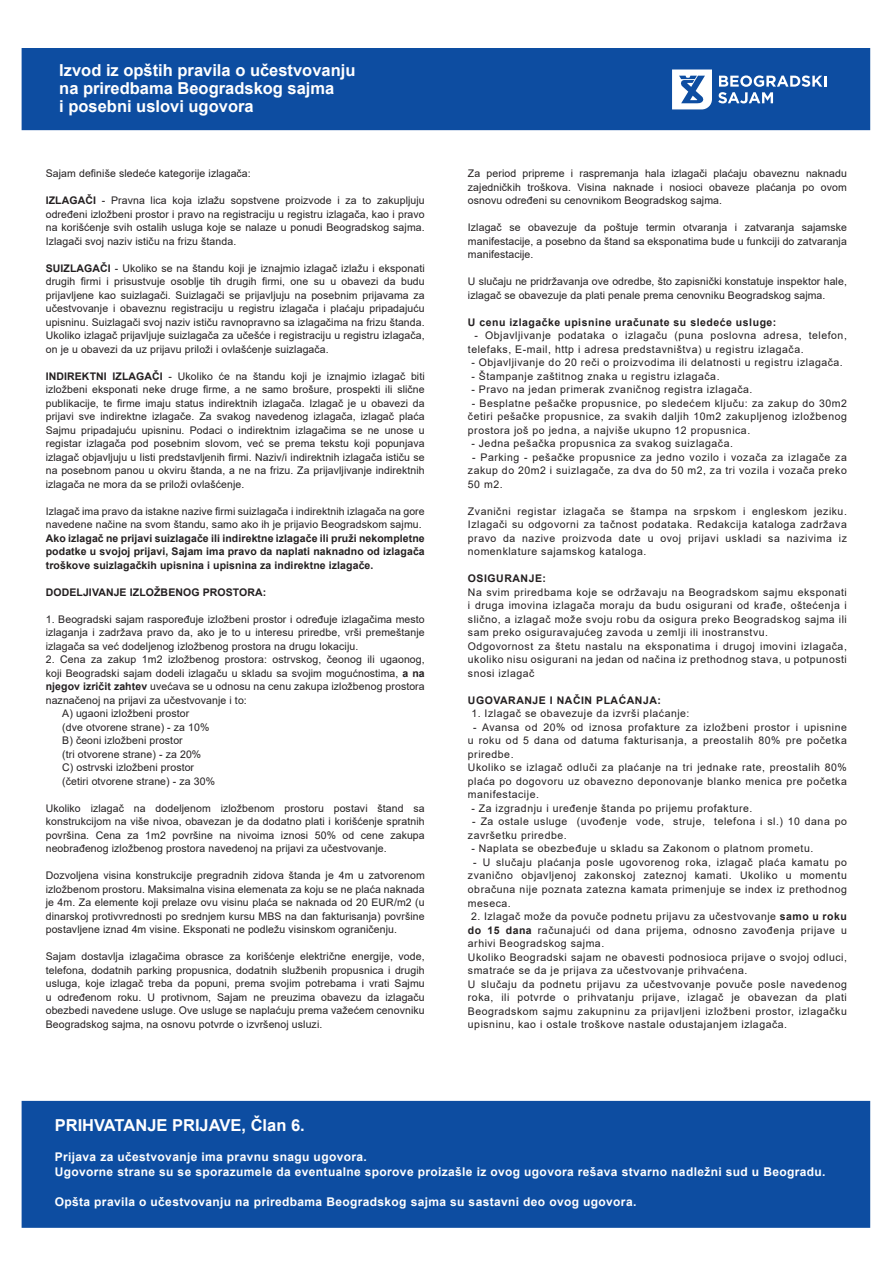
<style>
.page{position:relative;width:893px;height:1263px;background:#fff}
.page>*{position:absolute;margin:0;border:0;box-sizing:border-box;transform-origin:0 0}
.t1{font:700 16.5px/18px "Arial";color:#fff}
.t2{font:700 12px/15px "Arial";letter-spacing:.03em;color:#fff}
.t3{font:10.5px/13.5px "Arial";letter-spacing:.05em;color:#231f20;text-align:justify}
.t4{font:10.5px/13.5px "Arial";letter-spacing:.01em;color:#231f20}
.t5{font:700 10.5px/13.5px "Arial";letter-spacing:.01em;color:#231f20;text-align:justify}
.t6{font:700 10.5px "Arial";letter-spacing:.05em;color:#231f20}
.s1{font-weight:700}
</style>
<div class="page">
<div style="left:22px;top:48px;width:848px;height:82px;background:#0d4da1"></div>
<div style="left:22px;top:1101px;width:848px;height:127px;background:#0d4da1;border:2px solid #0d4da1"></div>
<svg style="left:718px;top:75px;width:108px;height:28px"></svg>
<svg style="left:672px;top:70px;width:40px;height:39px"></svg>
<h1 class="t1" style="left:59px;top:61px;width:298px">Izvod iz opštih pravila o učestvovanju na priredbama Beogradskog sajma<br>i posebni uslovi ugovora</h1>
<p class="t4" style="left:46px;top:167px;width:207px">Sajam definiše sledeće kategorije izlagača:</p>
<p class="t3" style="left:46px;top:194px;width:380px"><span class="s1">IZLAGAČI</span> - Pravna lica koja izlažu sopstvene proizvode i za to zakupljuju određeni izložbeni prostor i pravo na registraciju u registru izlagača, kao i pravo na korišćenje svih ostalih usluga koje se nalaze u ponudi Beogradskog sajma.<br>Izlagači svoj naziv ističu na frizu štanda.</p>
<p class="t3" style="left:46px;top:261px;width:380px"><span class="s1">SUIZLAGAČI</span> - Ukoliko se na štandu koji je iznajmio izlagač izlažu i eksponati drugih firmi i prisustvuje osoblje tih drugih firmi, one su u obavezi da budu prijavljene kao suizlagači. Suizlagači se prijavljuju na posebnim prijavama za učestvovanje i obaveznu registraciju u registru izlagača i plaćaju pripadajuću upisninu. Suizlagači svoj naziv ističu ravnopravno sa izlagačima na frizu štanda.<br>Ukoliko izlagač prijavljuje suizlagača za učešće i registraciju u registru izlagača, on je u obavezi da uz prijavu priloži i ovlašćenje suizlagača.</p>
<p class="t3" style="left:46px;top:369px;width:380px"><span class="s1">INDIREKTNI IZLAGAČI</span> - Ukoliko će na štandu koji je iznajmio izlagač biti izložbeni eksponati neke druge firme, a ne samo brošure, prospekti ili slične publikacije, te firme imaju status indirektnih izlagača. Izlagač je u obavezi da prijavi sve indirektne izlagače. Za svakog navedenog izlagača, izlagač plaća Sajmu pripadajuću upisninu. Podaci o indirektnim izlagačima se ne unose u registar izlagača pod posebnim slovom, već se prema tekstu koji popunjava izlagač objavljuju u listi predstavljenih firmi. Naziv/i indirektnih izlagača ističu se na posebnom panou u okviru štanda, a ne na frizu. Za prijavljivanje indirektnih izlagača ne mora da se priloži ovlašćenje.</p>
<p class="t4" style="left:46px;top:504px;width:380px">Izlagač ima pravo da istakne nazive firmi suizlagača i indirektnih izlagača na gore navedene načine na svom štandu, samo ako ih je prijavio Beogradskom sajmu.</p>
<p class="t5" style="left:46px;top:532px;width:381px">Ako izlagač ne prijavi suizlagače ili indirektne izlagače ili pruži nekompletne podatke u svojoj prijavi, Sajam ima pravo da naplati naknadno od izlagača troškove suizlagačkih upisnina i upisnina za indirektne izlagače.</p>
<p class="t5" style="left:46px;top:586px;width:222px">DODELJIVANJE IZLOŽBENOG PROSTORA:</p>
<p class="t3" style="left:46px;top:612px;width:380px">1. Beogradski sajam raspoređuje izložbeni prostor i određuje izlagačima mesto izlaganja i zadržava pravo da, ako je to u interesu priredbe, vrši premeštanje izlagača sa već dodeljenog izložbenog prostora na drugu lokaciju.</p>
<p class="t4" style="left:46px;top:653px;width:380px">2. Cena za zakup 1m2 izložbenog prostora: ostrvskog, čeonog ili ugaonog,</p>
<p class="t4" style="left:46px;top:666px;width:380px">koji Beogradski sajam dodeli izlagaču u skladu sa svojim mogućnostima, <span class="s1">a na</span></p>
<p class="t4" style="left:46px;top:680px;width:380px"><span class="s1">njegov izričit zahtev</span> uvećava se u odnosu na cenu zakupa izložbenog prostora</p>
<p class="t4" style="left:46px;top:693px;width:203px">naznačenoj na prijavi za učestvovanje i to:</p>
<p class="t4" style="left:62px;top:707px;width:129px">A) ugaoni izložbeni prostor</p>
<p class="t4" style="left:62px;top:720px;width:149px">(dve otvorene strane) - za 10%</p>
<p class="t4" style="left:62px;top:734px;width:122px">B) čeoni izložbeni prostor</p>
<p class="t4" style="left:62px;top:747px;width:141px">(tri otvorene strane) - za 20%</p>
<p class="t4" style="left:62px;top:761px;width:133px">C) ostrvski izložbeni prostor</p>
<p class="t4" style="left:62px;top:774px;width:154px">(četiri otvorene strane) - za 30%</p>
<p class="t3" style="left:46px;top:801px;width:380px">Ukoliko izlagač na dodeljenom izložbenom prostoru postavi štand sa konstrukcijom na više nivoa, obavezan je da dodatno plati i korišćenje spratnih površina. Cena za 1m2 površine na nivoima iznosi 50% od cene zakupa neobrađenog izložbenog prostora navedenoj na prijavi za učestvovanje.</p>
<p class="t3" style="left:46px;top:869px;width:380px">Dozvoljena visina konstrukcije pregradnih zidova štanda je 4m u zatvorenom izložbenom prostoru. Maksimalna visina elemenata za koju se ne plaća naknada je 4m. Za elemente koji prelaze ovu visinu plaća se naknada od 20 EUR/m2 (u dinarskoj protivvrednosti po srednjem kursu MBS na dan fakturisanja) površine postavljene iznad 4m visine. Eksponati ne podležu visinskom ograničenju.</p>
<p class="t3" style="left:46px;top:950px;width:380px">Sajam dostavlja izlagačima obrasce za korišćenje električne energije, vode, telefona, dodatnih parking propusnica, dodatnih službenih propusnica i drugih usluga, koje izlagač treba da popuni, prema svojim potrebama i vrati Sajmu u određenom roku. U protivnom, Sajam ne preuzima obavezu da izlagaču obezbedi navedene usluge. Ove usluge se naplaćuju prema važećem cenovniku Beogradskog sajma, na osnovu potvrde o izvršenoj usluzi.</p>
<p class="t3" style="left:468px;top:167px;width:380px">Za period pripreme i raspremanja hala izlagači plaćaju obaveznu naknadu zajedničkih troškova. Visina naknade i nosioci obaveze plaćanja po ovom osnovu određeni su cenovnikom Beogradskog sajma.</p>
<p class="t3" style="left:468px;top:221px;width:380px">Izlagač se obavezuje da poštuje termin otvaranja i zatvaranja sajamske manifestacije, a posebno da štand sa eksponatima bude u funkciji do zatvaranja manifestacije.</p>
<p class="t4" style="left:468px;top:275px;width:380px">U slučaju ne pridržavanja ove odredbe, što zapisnički konstatuje inspektor hale, izlagač se obavezuje da plati penale prema cenovniku Beogradskog sajma.</p>
<p class="t6" style="left:468px;top:315px;width:310px">U cenu izlagačke upisnine uračunate su sledeće usluge:</p>
<p class="t3" style="left:468px;top:329px;width:380px;text-indent:7px">- Objavljivanje podataka o izlagaču (puna poslovna adresa, telefon, telefaks, E-mail, http i adresa predstavništva) u registru izlagača.</p>
<p class="t3" style="left:471px;top:356px;width:373px">- Objavljivanje do 20 reči o proizvodima ili delatnosti u registru izlagača.</p>
<p class="t3" style="left:471px;top:369px;width:250px">- Štampanje zaštitnog znaka u registru izlagača.</p>
<p class="t3" style="left:471px;top:383px;width:283px">- Pravo na jedan primerak zvaničnog registra izlagača.</p>
<p class="t3" style="left:468px;top:396px;width:380px;text-indent:4px">- Besplatne pešačke propusnice, po sledećem ključu: za zakup do 30m2 četiri pešačke propusnice, za svakih daljih 10m2 zakupljenog izložbenog prostora još po jedna, a najviše ukupno 12 propusnica.</p>
<p class="t3" style="left:471px;top:437px;width:263px">- Jedna pešačka propusnica za svakog suizlagača.</p>
<p class="t3" style="left:468px;top:450px;width:380px;text-indent:4px">- Parking - pešačke propusnice za jedno vozilo i vozača za izlagače za zakup do 20m2 i suizlagače, za dva do 50 m2, za tri vozila i vozača preko 50 m2.</p>
<p class="t3" style="left:468px;top:504px;width:380px">Zvanični registar izlagača se štampa na srpskom i engleskom jeziku.<br>Izlagači su odgovorni za tačnost podataka. Redakcija kataloga zadržava pravo da nazive proizvoda date u ovoj prijavi uskladi sa nazivima iz nomenklature sajamskog kataloga.</p>
<p class="t6" style="left:468px;top:571px;width:80px">OSIGURANJE:</p>
<p class="t3" style="left:468px;top:585px;width:380px;text-align:left">Na svim priredbama koje se održavaju na Beogradskom sajmu eksponati i druga imovina izlagača moraju da budu osigurani od krađe, oštećenja i slično, a izlagač može svoju robu da osigura preko Beogradskog sajma ili sam preko osiguravajućeg zavoda u zemlji ili inostranstvu.<br>Odgovornost za štetu nastalu na eksponatima i drugoj imovini izlagača, ukoliko nisu osigurani na jedan od načina iz prethodnog stava, u potpunosti snosi izlagač</p>
<p class="t6" style="left:468px;top:693px;width:195px">UGOVARANJE I NAČIN PLAĆANJA:</p>
<p class="t3" style="left:471px;top:707px;width:220px">1. Izlagač se obavezuje da izvrši plaćanje:</p>
<p class="t3" style="left:468px;top:720px;width:380px;text-align:left;text-indent:5px">- Avansa od 20% od iznosa profakture za izložbeni prostor i upisnine u roku od 5 dana od datuma fakturisanja, a preostalih 80% pre početka priredbe.<br>Ukoliko se izlagač odluči za plaćanje na tri jednake rate, preostalih 80% plaća po dogovoru uz obavezno deponovanje blanko menica pre početka manifestacije.</p>
<p class="t3" style="left:471px;top:801px;width:283px">- Za izgradnju i uređenje štanda po prijemu profakture.</p>
<p class="t3" style="left:468px;top:815px;width:380px;text-indent:4px">- Za ostale usluge (uvođenje vode, struje, telefona i sl.) 10 dana po završetku priredbe.</p>
<p class="t3" style="left:471px;top:842px;width:343px">- Naplata se obezbeđuje u skladu sa Zakonom o platnom prometu.</p>
<p class="t3" style="left:468px;top:855px;width:380px;text-indent:5px">- U slučaju plaćanja posle ugovorenog roka, izlagač plaća kamatu po zvanično objavljenoj zakonskoj zateznoj kamati. Ukoliko u momentu obračuna nije poznata zatezna kamata primenjuje se index iz prethodnog meseca.</p>
<p class="t3" style="left:468px;top:909px;width:381px;text-align:left;text-indent:3px">2. Izlagač može da povuče podnetu prijavu za učestvovanje <span class="s1">samo u roku do 15 dana</span> računajući od dana prijema, odnosno zavođenja prijave u arhivi Beogradskog sajma.<br>Ukoliko Beogradski sajam ne obavesti podnosioca prijave o svojoj odluci, smatraće se da je prijava za učestvovanje prihvaćena.<br>U slučaju da podnetu prijavu za učestvovanje povuče posle navedenog roka, ili potvrde o prihvatanju prijave, izlagač je obavezan da plati Beogradskom sajmu zakupninu za prijavljeni izložbeni prostor, izlagačku upisninu, kao i ostale troškove nastale odustajanjem izlagača.</p>
<h1 class="t1" style="left:55px;top:1116px;width:252px">PRIHVATANJE PRIJAVE, Član 6.</h1>
<p class="t2" style="left:55px;top:1149px;width:772px">Prijava za učestvovanje ima pravnu snagu ugovora.<br>Ugovorne strane su se sporazumele da eventualne sporove proizašle iz ovog ugovora rešava stvarno nadležni sud u Beogradu.</p>
<p class="t2" style="left:55px;top:1194px;width:583px">Opšta pravila o učestvovanju na priredbama Beogradskog sajma su sastavni deo ovog ugovora.</p>
</div>
